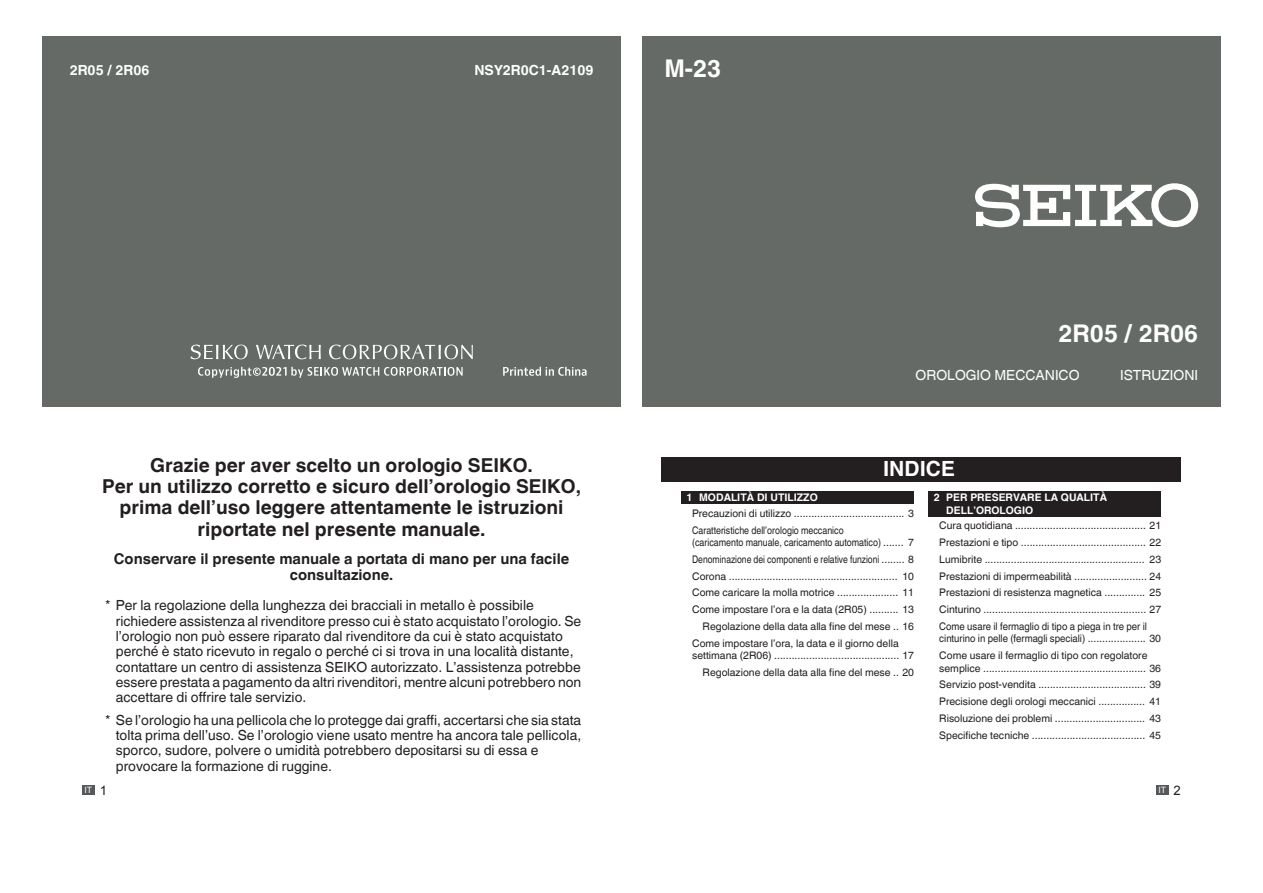
<style>
.page{position:relative;width:1263px;height:893px;background:#fff}
.page>*{position:absolute;margin:0;border:0;box-sizing:border-box;transform-origin:0 0}
.t1{font:700 24.45px "Helvetica World";color:#fff}
.t2{font:700 20.85px "Helvetica World";color:#fff}
.t3{font:700 19.2px/21.1px "Helvetica World";color:#231f20;text-align:center}
.t4{font:700 14.85px/16.4px "Helvetica World";color:#231f20;text-align:center}
.t5{font:13.95px/15.3px "Helvetica World";color:#231f20}
.t6{font:13.95px "Helvetica World";color:#fff}
.t7{font:700 13.95px "Helvetica World";color:#fff}
.t8{font:13.05px "Arial";color:#231f20}
.t9{font:10.5px/16.8px "Helvetica World";color:#231f20}
.t10{font:10.5px/16.8px "Helvetica World";color:#231f20;text-align:right;scale:.85 1}
.t11{font:10.5px/16.8px "Helvetica World";color:#231f20;scale:.92 1}
.t12{font:700 10.5px "Helvetica World";color:#fff}
.t13{font:8.7px "Arial";color:#fff}
</style>
<div class="page">
<div style="left:43px;top:36px;width:578px;height:370px;background:#656a67"></div>
<svg style="left:329px;top:345px;width:144px;height:14px"></svg>
<svg style="left:191px;top:345px;width:57px;height:14px"></svg>
<svg style="left:256px;top:345px;width:65px;height:14px"></svg>
<svg style="left:503px;top:367px;width:83px;height:9px"></svg>
<svg style="left:198px;top:367px;width:265px;height:11px"></svg>
<div style="left:642px;top:36px;width:578px;height:370px;background:#656a67"></div>
<svg style="left:975px;top:183px;width:223px;height:44px"></svg>
<div style="left:82px;top:785px;width:13px;height:10px;background:#57585a"></div>
<div style="left:662px;top:457px;width:519px;height:24px;background:#231f20"></div>
<div style="left:682px;top:491px;width:232px;height:13px;background:#231f20"></div>
<div style="left:929px;top:491px;width:232px;height:25px;background:#231f20"></div>
<div style="left:1156px;top:785px;width:13px;height:10px;background:#57585a"></div>
<h3 class="t7" style="left:70px;top:62px;width:81px">R2 0 5 R2/ 0 6</h3>
<h3 class="t7" style="left:474px;top:62px;width:121px">NSY R2 C0 1-A2109</h3>
<h1 class="t1" style="left:664px;top:55px;width:58px">M-23</h1>
<p class="t13" style="left:85px;top:784px;width:9px">IT</p>
<h3 class="t3" style="left:102px;top:455px;width:480px">Grazie per aver scelto un orologio SEIKO.<br>Per un utilizzo corretto e sicuro dell’orologio SEIKO, prima dell’uso leggere attentamente le istruzioni riportate nel presente manuale.</h3>
<h3 class="t4" style="left:114px;top:550px;width:457px">Conservare il presente manuale a portata di mano per una facile consultazione.</h3>
<p class="t5" style="left:116px;top:598px;width:467px;text-indent:-11px">* Per la regolazione della lunghezza dei bracciali in metallo è possibile richiedere assistenza al rivenditore presso cui è stato acquistato ’l orologio. Se ’l orologio non può essere riparato dal rivenditore da cui è stato acquistato perché è stato ricevuto in regalo o perché ci si trova in una località distante, contattare un centro di assistenza SEIKO autorizzato ’L. assistenza potrebbe essere prestata a pagamento da altri rivenditori, mentre alcuni potrebbero non accettare di offrire tale servizio.</p>
<p class="t5" style="left:116px;top:712px;width:467px;text-indent:-11px">* Se ’l orologio ha una pellicola che lo protegge dai graffi, accertarsi che sia stata tolta prima dell’uso. Se ’l orologio viene usato mentre ha ancora tale pellicola, sporco, sudore, polvere o umidità potrebbero depositarsi su di essa e provocare la formazione di ruggine.</p>
<p class="t8" style="left:100px;top:782px;width:9px">1</p>
<h1 class="t1" style="left:1058px;top:319px;width:141px">R2 0 5 R2/ 0 6</h1>
<h3 class="t6" style="left:1120px;top:367px;width:80px">ISTRUZIONI</h3>
<h3 class="t6" style="left:915px;top:367px;width:166px">OROLOGIO MECCANICO</h3>
<p class="t12" style="left:687px;top:492px;width:8px">1</p>
<p class="t12" style="left:699px;top:492px;width:120px">MODALITÀ DI UTILIZZO</p>
<h2 class="t2" style="left:883px;top:456px;width:73px">INDICE</h2>
<p class="t12" style="left:946px;top:492px;width:162px">PER PRESERVARE LA QUALITÀ</p>
<p class="t12" style="left:934px;top:492px;width:8px">2</p>
<p class="t9" style="left:692px;top:505px;width:223px">Precauzioni di utilizzo ...................................... 3<br>Caratteristiche dell’orologio meccanico</p>
<p class="t10" style="left:692px;top:534px;width:262px">(caricamento manuale, caricamento automatico( ....... 7<br>Denominazione dei componenti e relative funzioni ........ 8<br>10</p>
<p class="t9" style="left:692px;top:568px;width:207px">Corona ..........................................................</p>
<p class="t9" style="left:692px;top:584px;width:223px">Come caricare la molla motrice ..................... 11</p>
<p class="t9" style="left:692px;top:601px;width:223px">Come impostare ’l ora lae data R2( 05( .......... 13</p>
<p class="t9" style="left:703px;top:618px;width:213px">Regolazione della data alla fine del mese .. 16</p>
<p class="t9" style="left:692px;top:635px;width:208px">Come impostare ’l ora la, data ile giorno della</p>
<p class="t9" style="left:692px;top:647px;width:223px;text-align:right">settimana R2( 06( ........................................... 17<br>Regolazione della data alla fine del mese .. 20</p>
<p class="t12" style="left:946px;top:504px;width:88px">DELL’OROLOGIO</p>
<p class="t9" style="left:939px;top:517px;width:223px;text-align:right">Cura quotidiana ............................................. 21<br>Prestazioni e tipo ........................................... 22<br>23</p>
<p class="t9" style="left:939px;top:551px;width:223px">Lumibrite .......................................................<br>Prestazioni di impermeabilità ......................... 24<br>Prestazioni di resistenza magnetica .............. 25<br>Cinturino ........................................................ 27<br>Come usare il fermaglio di tipo a piega in tre per il</p>
<p class="t11" style="left:939px;top:630px;width:243px">cinturino in pelle (fermagli speciali( .................... 30<br>Come usare il fermaglio di tipo con regolatore</p>
<p class="t9" style="left:939px;top:660px;width:223px;text-align:justify">semplice ........................................................ 36<br>Servizio post-vendita ..................................... 39<br>Precisione degli orologi meccanici ................ 41<br>Risoluzione dei problemi ............................... 43<br>Specifiche tecniche ....................................... 45</p>
<p class="t8" style="left:1173px;top:782px;width:9px">2</p>
<p class="t13" style="left:1158px;top:784px;width:9px">IT</p>
</div>
